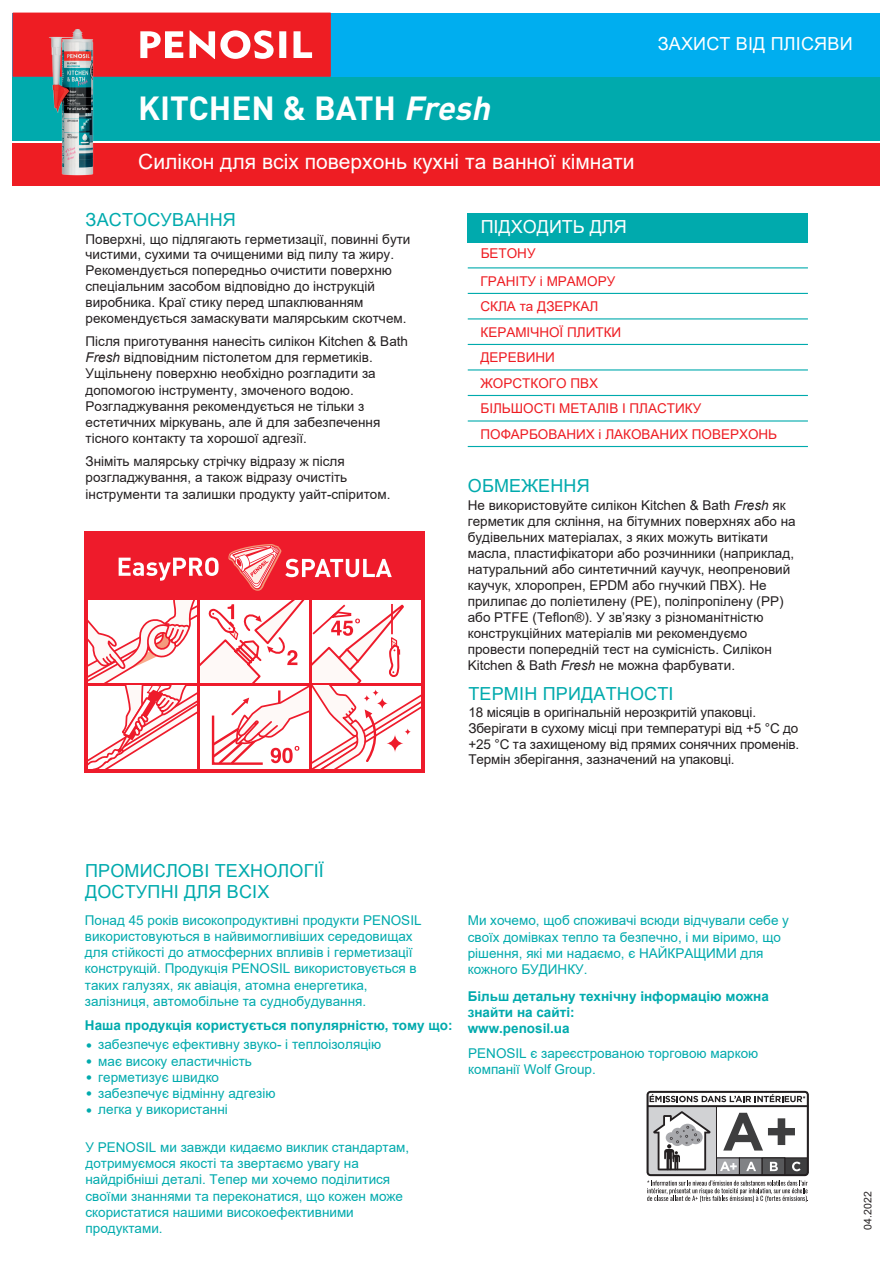
<style>
.page{position:relative;width:893px;height:1263px;background:#fff}
.page>*{position:absolute;margin:0;border:0;box-sizing:border-box;transform-origin:0 0}
.t1{font:700 33px "DIN Pro";color:#fff}
.t2{font:21px "Arial";color:#fff}
.t3{font:18px "Arial";letter-spacing:.01em;color:#00aaad}
.t4{font:18px "Arial";letter-spacing:.01em;color:#fff}
.t5{font:13.5px/16px "Arial";color:#231f20}
.t6{font:13.5px/16.2px "Arial";color:#00aaad}
.t7{font:13.5px/25.5px "Arial";color:#ee1d23}
.t8{font:700 13.5px/16.2px "Arial";color:#00aaad}
.t9{font:10.5px "Arial";color:#231f20}
.s1{font-style:italic}
.s2{font-family:"DIN Pro"}
</style>
<div class="page">
<div style="left:13px;top:13px;width:867px;height:127px;background:#00aaad"></div>
<div style="left:13px;top:13px;width:867px;height:64px;background:#00aeef"></div>
<div style="left:13px;top:143px;width:867px;height:42px;background:#ee1d23"></div>
<svg style="left:13px;top:13px;width:318px;height:64px;background:#ef3b40"></svg>
<div style="left:468px;top:213px;width:340px;height:29px;background:#00aaad"></div>
<hr style="left:468px;top:267px;width:340px;height:1px;background:#00aaad">
<hr style="left:468px;top:293px;width:340px;height:1px;background:#00aaad">
<hr style="left:468px;top:318px;width:340px;height:1px;background:#00aaad">
<hr style="left:468px;top:344px;width:340px;height:1px;background:#00aaad">
<hr style="left:468px;top:369px;width:340px;height:1px;background:#00aaad">
<hr style="left:468px;top:395px;width:340px;height:1px;background:#00aaad">
<hr style="left:468px;top:420px;width:340px;height:2px;background:#00aaad">
<hr style="left:468px;top:446px;width:340px;height:1px;background:#00aaad">
<img style="left:45px;top:26px;width:51px;height:150px">
<div style="left:84px;top:531px;width:341px;height:242px;background:#ee1b2b"></div>
<svg style="left:119px;top:557px;width:100px;height:24px"></svg>
<svg style="left:228px;top:544px;width:164px;height:47px"></svg>
<svg style="left:88px;top:600px;width:333px;height:168px;background:#fbd6d8"></svg>
<svg style="left:647px;top:1091px;width:162px;height:111px"></svg>
<h3 class="t4" style="left:658px;top:31px;width:196px">ЗАХИСТ ВІД ПЛІСЯВИ</h3>
<h1 class="t1" style="left:138px;top:86px;width:353px">KITCHEN &amp; BATH <span class="s1">Fresh</span></h1>
<h2 class="t2" style="left:138px;top:147px;width:498px">Силікон для всіх поверхонь кухні та ванної кімнати</h2>
<h3 class="t3" style="left:86px;top:207px;width:152px">ЗАСТОСУВАННЯ</h3>
<p class="t5" style="left:86px;top:231px;width:326px">Поверхні, що підлягають герметизації, повинні бути чистими, сухими та очищеними від пилу та жиру.<br>Рекомендується попередньо очистити поверхню спеціальним засобом відповідно до інструкцій виробника. Краї стику перед шпаклюванням рекомендується замаскувати малярським скотчем.</p>
<p class="t5" style="left:86px;top:333px;width:324px">Після приготування нанесіть силікон Kitchen &amp; Bath <span class="s1">Fresh</span> відповідним пістолетом для герметиків.<br>Ущільнену поверхню необхідно розгладити за допомогою інструменту, змоченого водою.<br>Розгладжування рекомендується не тільки з естетичних міркувань, але й для забезпечення тісного контакту та хорошої адгезії.</p>
<p class="t5" style="left:86px;top:453px;width:306px">Зніміть малярську стрічку відразу ж після розгладжування, а також відразу очистіть інструменти та залишки продукту уайт-спіритом.</p>
<h3 class="t4" style="left:481px;top:214px;width:148px">ПІДХОДИТЬ ДЛЯ</h3>
<p class="t7" style="left:480px;top:240px;width:136px;line-height:27.3px">БЕТОНУ<br>ГРАНІТУ і МРАМОРУ</p>
<p class="t7" style="left:480px;top:293px;width:298px">СКЛА та ДЗЕРКАЛ<br>КЕРАМІЧНОЇ ПЛИТКИ<br>ДЕРЕВИНИ<br>ЖОРСТКОГО ПВХ<br>БІЛЬШОСТІ МЕТАЛІВ І ПЛАСТИКУ<br>ПОФАРБОВАНИХ і ЛАКОВАНИХ ПОВЕРХОНЬ</p>
<h3 class="t3" style="left:468px;top:473px;width:123px">ОБМЕЖЕННЯ</h3>
<p class="t5" style="left:468px;top:497px;width:329px">Не використовуйте силікон Kitchen &amp; Bath <span class="s1">Fresh</span> як герметик для скління, на бітумних поверхнях або на будівельних матеріалах, з яких можуть витікати масла, пластифікатори або розчинники (наприклад, натуральний або синтетичний каучук, неопреновий каучук, хлоропрен, EPDM або гнучкий ПВХ). Не прилипає до поліетилену (PE), поліпропілену (PP) або PTFE (Teflon®). У зв’язку з різноманітністю конструкційних матеріалів ми рекомендуємо провести попередній тест на сумісність. Силікон Kitchen &amp; Bath <span class="s1">Fresh</span> не можна фарбувати.</p>
<h3 class="t3" style="left:468px;top:681px;width:207px">ТЕРМІН ПРИДАТНОСТІ</h3>
<p class="t5" style="left:468px;top:705px;width:333px;line-height:15.6px">18 місяців в оригінальній нерозкритій упаковці.<br>Зберігати в сухому місці при температурі від +5 °C до +25 °C та захищеному від прямих сонячних променів.<br>Термін зберігання, зазначений на упаковці.</p>
<h3 class="t3" style="left:85px;top:858px;width:25px">technology</h3>
<p class="t6" style="left:85px;top:912px;width:338px">Понад 45 років високопродуктивні продукти PENOSIL використовуються в найвимогливіших середовищах для стійкості до атмосферних впливів і герметизації конструкцій. Продукція PENOSIL використовується в таких галузях, як авіація, атомна енергетика, залізниця, автомобільне та суднобудування.</p>
<p class="t8" style="left:85px;top:1017px;width:369px">Наша продукція користується популярністю, тому що:</p>
<p class="t6" style="left:86px;top:1036px;width:297px"><span class="s2">•</span> забезпечує ефективну звуко- і теплоізоляцію</p>
<p class="t6" style="left:86px;top:1053px;width:168px"><span class="s2">•</span> має високу еластичність</p>
<p class="t6" style="left:86px;top:1069px;width:135px"><span class="s2">•</span> герметизує швидко</p>
<p class="t6" style="left:86px;top:1085px;width:191px"><span class="s2">•</span> забезпечує відмінну адгезію</p>
<p class="t6" style="left:86px;top:1101px;width:144px"><span class="s2">•</span> легка у використанні</p>
<p class="t6" style="left:86px;top:1139px;width:325px">У PENOSIL ми завжди кидаємо виклик стандартам, дотримуємося якості та звертаємо увагу на найдрібніші деталі. Тепер ми хочемо поділитися своїми знаннями та переконатися, що кожен може скористатися нашими високоефективними продуктами.</p>
<p class="t6" style="left:468px;top:912px;width:323px">Ми хочемо, щоб споживачі всюди відчували себе у своїх домівках тепло та безпечно, і ми віримо, що рішення, які ми надаємо, є НАЙКРАЩИМИ для кожного БУДИНКУ.</p>
<p class="t8" style="left:468px;top:988px;width:303px">Більш детальну технічну інформацію можна знайти на сайті:<br>www.penosil.ua</p>
<p class="t6" style="left:468px;top:1044px;width:291px">PENOSIL є зареєстрованою торговою маркою компанії Wolf Group.</p>
<p class="t9" style="left:861px;top:1229px;width:39px;rotate:-90deg">04.2022</p>
</div>
